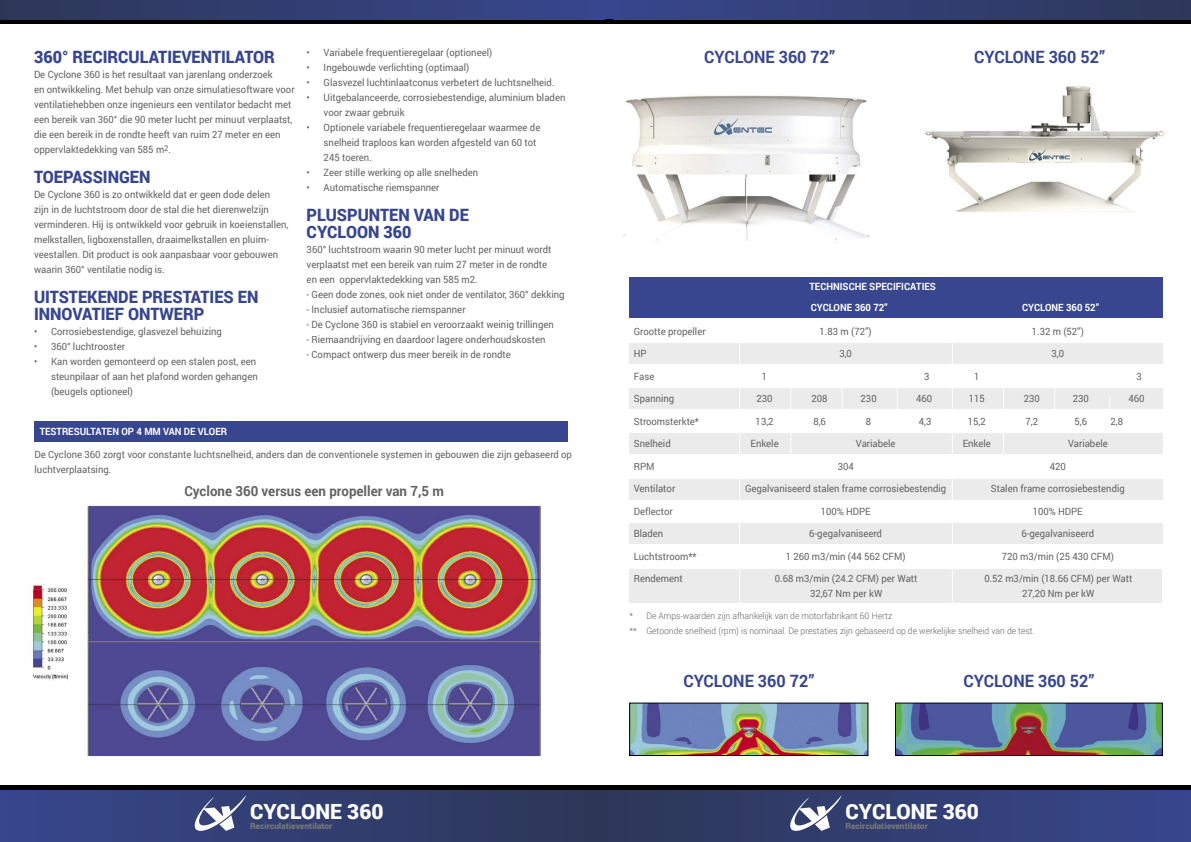
<style>
.page{position:relative;width:1191px;height:842px;background:#fff}
.page>*{position:absolute;margin:0;border:0;box-sizing:border-box;transform-origin:0 0}
.t1{font:900 20.9px "Roboto";color:#fff}
.t2{font:900 17px/17px "Roboto";color:#37468e;scale:.95 1}
.t3{font:700 17px "Roboto";color:#37468e;scale:.95 1}
.t4{font:700 14px "Roboto";color:#636363;scale:.95 1}
.t5{font:10px/15px "Roboto";color:#636363;scale:.95 1}
.t6{font:700 10px/20.8px "Roboto";color:#fff;scale:.95 1}
.t7{font:300 9px/15px "Roboto";color:#636363;scale:.95 1}
.t8{font:900 8.5px "Roboto";color:#777}
</style>
<div class="page">
<div style="left:629px;top:343px;width:533px;height:21px;background:#ebebeb"></div>
<div style="left:629px;top:388px;width:533px;height:21px;background:#ebebeb"></div>
<div style="left:629px;top:433px;width:533px;height:21px;background:#ebebeb"></div>
<div style="left:629px;top:479px;width:533px;height:20px;background:#ebebeb"></div>
<div style="left:629px;top:523px;width:533px;height:20px;background:#ebebeb"></div>
<div style="left:629px;top:570px;width:532px;height:33px;background:#ebebeb"></div>
<svg style="left:0;top:789px;width:595px;height:53px;background:#303d6f"></svg>
<hr style="left:0;top:785px;width:604px;height:4px;background:#000">
<svg style="left:192px;top:793px;width:56px;height:41px"></svg>
<svg style="left:595px;top:789px;width:596px;height:53px;background:#303d6f"></svg>
<hr style="left:587px;top:785px;width:604px;height:4px;background:#000">
<svg style="left:787px;top:793px;width:56px;height:41px"></svg>
<hr style="left:595px;top:20px;width:596px;height:4px;background:#000">
<div style="left:604px;top:0;width:587px;height:20px;background:linear-gradient(to right,#37468e,#2d3758)"></div>
<hr style="left:0;top:20px;width:612px;height:4px;background:#000">
<div style="left:0;top:0;width:604px;height:20px;background:linear-gradient(to right,#2d3758,#37468d)"></div>
<div style="left:34px;top:421px;width:533px;height:21px;background:#37468e"></div>
<div style="left:629px;top:277px;width:533px;height:20px;background:#37468e"></div>
<div style="left:739px;top:297px;width:214px;height:21px;background:#37468e"></div>
<div style="left:629px;top:297px;width:133px;height:21px;background:#37468e"></div>
<div style="left:953px;top:297px;width:209px;height:21px;background:#37468e"></div>
<img style="left:32px;top:505px;width:509px;height:252px">
<img style="left:623px;top:86px;width:542px;height:157px">
<hr style="left:739px;top:320px;width:1px;height:285px;background:#fff">
<hr style="left:790px;top:383px;width:1px;height:31px;background:#fff">
<hr style="left:1003px;top:383px;width:1px;height:31px;background:#fff">
<hr style="left:790px;top:428px;width:1px;height:31px;background:#fff">
<hr style="left:1003px;top:428px;width:1px;height:31px;background:#fff">
<hr style="left:841px;top:383px;width:1px;height:31px;background:#fff">
<hr style="left:1054px;top:383px;width:1px;height:31px;background:#fff">
<hr style="left:896px;top:383px;width:1px;height:31px;background:#fff">
<hr style="left:1109px;top:395px;width:1px;height:30px;background:#fff">
<hr style="left:951px;top:320px;width:1px;height:289px;background:#fff">
<img style="left:631px;top:705px;width:235px;height:49px">
<div style="left:629px;top:703px;width:239px;height:53px;border:1px solid #000"></div>
<img style="left:897px;top:705px;width:263px;height:49px">
<div style="left:895px;top:703px;width:267px;height:53px;border:1px solid #000"></div>
<h2 class="t2" style="left:34px;top:48px;width:255px">360° RECIRCULATIEVENTILATOR</h2>
<p class="t5" style="left:34px;top:67px;width:276px">De Cyclone 360 is het resultaat van jarenlang onderzoek<br>en ontwikkeling. Met behulp van onze simulatiesoftware voor ventilatiehebben onze ingenieurs een ventilator bedacht met een bereik van 360° die 90 meter lucht per minuut verplaatst, die een bereik in de rondte heeft van ruim 27 meter en een oppervlaktedekking van 585 m<sup>2</sup>.</p>
<h2 class="t2" style="left:34px;top:168px;width:124px">TOEPASSINGEN</h2>
<p class="t5" style="left:34px;top:187px;width:269px">De Cyclone 360 is zo ontwikkeld dat er geen dode delen<br>zijn in de luchtstroom door de stal die het dierenwelzijn verminderen. Hij is ontwikkeld voor gebruik in koeienstallen, melkstallen, ligboxenstallen, draaimelkstallen en pluim&shy;veestallen. Dit product is ook aanpasbaar voor gebouwen waarin 360° ventilatie nodig is.</p>
<h2 class="t2" style="left:34px;top:288px;width:238px">UITSTEKENDE PRESTATIES EN<br>INNOVATIEF ONTWERP</h2>
<p class="t5" style="left:34px;top:324px;width:199px">• Corrosiebestendige, glasvezel behuizing</p>
<p class="t5" style="left:34px;top:339px;width:97px">• 360° luchtrooster</p>
<p class="t5" style="left:51px;top:354px;width:219px;text-indent:-17px">• Kan worden gemonteerd op een stalen post, een steunpilaar of aan het plafond worden gehangen (beugels optioneel)</p>
<p class="t6" style="left:40px;top:420px;width:199px">TESTRESULTATEN OP 4 MM VAN DE VLOER</p>
<p class="t5" style="left:307px;top:44px;width:197px">• Variabele frequentieregelaar (optioneel)</p>
<p class="t5" style="left:307px;top:59px;width:173px">• Ingebouwde verlichting (optimaal)</p>
<p class="t5" style="left:307px;top:74px;width:262px">• Glasvezel luchtinlaatconus verbetert de luchtsnelheid.</p>
<p class="t5" style="left:324px;top:89px;width:256px;text-indent:-17px">• Uitgebalanceerde, corrosiebestendige, aluminium bladen voor zwaar gebruik</p>
<p class="t5" style="left:324px;top:119px;width:230px;text-indent:-17px">• Optionele variabele frequentieregelaar waarmee de snelheid traploos kan worden afgesteld van 60 tot<br>245 toeren.</p>
<p class="t5" style="left:307px;top:164px;width:182px">• Zeer stille werking op alle snelheden</p>
<p class="t5" style="left:307px;top:179px;width:141px">• Automatische riemspanner</p>
<h2 class="t2" style="left:307px;top:206px;width:172px">PLUSPUNTEN VAN DE<br>CYCLOON 360</h2>
<p class="t5" style="left:307px;top:241px;width:259px">360° luchtstroom waarin 90 meter lucht per minuut wordt verplaatst met een bereik van ruim 27 meter in de rondte en een oppervlaktedekking van 585 m2.</p>
<p class="t5" style="left:307px;top:286px;width:273px">- Geen dode zones, ook niet onder de ventilator, 360° dekking</p>
<p class="t5" style="left:307px;top:301px;width:169px">- Inclusief automatische riemspanner</p>
<p class="t5" style="left:307px;top:316px;width:262px">- De Cyclone 360 is stabiel en veroorzaakt weinig trillingen</p>
<p class="t5" style="left:307px;top:331px;width:253px">- Riemaandrijving en daardoor lagere onderhoudskosten</p>
<p class="t5" style="left:307px;top:346px;width:216px">- Compact ontwerp dus meer bereik in de rondte</p>
<p class="t5" style="left:35px;top:447px;width:567px">De Cyclone 360 zorgt voor constante luchtsnelheid, anders dan de conventionele systemen in gebouwen die zijn gebaseerd op luchtverplaatsing.</p>
<h3 class="t4" style="left:184px;top:481px;width:275px">Cyclone 360 versus een propeller van 7,5 m</h3>
<h1 class="t1" style="left:250px;top:797px;width:135px">CYCLONE 360</h1>
<p class="t8" style="left:250px;top:820px;width:84px">Recirculatieventilator</p>
<h2 class="t3" style="left:704px;top:45px;width:139px">CYCLONE 360 72”</h2>
<h2 class="t3" style="left:974px;top:45px;width:139px">CYCLONE 360 52”</h2>
<p class="t6" style="left:809px;top:276px;width:135px">TECHNISCHE SPECIFICATIES<br>CYCLONE 360 72”</p>
<p class="t6" style="left:1022px;top:297px;width:83px">CYCLONE 360 52”</p>
<p class="t5" style="left:819px;top:323px;width:56px">1.83 m (72”)</p>
<p class="t5" style="left:839px;top:346px;width:15px">3,0</p>
<p class="t5" style="left:1031px;top:323px;width:56px">1.32 m (52”)</p>
<p class="t5" style="left:1051px;top:346px;width:15px">3,0</p>
<p class="t5" style="left:634px;top:323px;width:77px">Grootte propeller</p>
<p class="t5" style="left:634px;top:346px;width:15px">HP</p>
<p class="t5" style="left:634px;top:368px;width:23px">Fase</p>
<p class="t5" style="left:634px;top:391px;width:44px">Spanning</p>
<p class="t5" style="left:634px;top:413px;width:70px">Stroomsterkte*</p>
<p class="t5" style="left:634px;top:436px;width:40px">Snelheid</p>
<p class="t5" style="left:634px;top:458px;width:23px">RPM</p>
<p class="t5" style="left:634px;top:481px;width:45px">Ventilator</p>
<p class="t5" style="left:634px;top:503px;width:43px">Deflector</p>
<p class="t5" style="left:634px;top:526px;width:33px">Bladen</p>
<p class="t5" style="left:634px;top:548px;width:68px">Luchtstroom**</p>
<p class="t5" style="left:634px;top:571px;width:53px">Rendement</p>
<p class="t5" style="left:762px;top:368px;width:7px">1</p>
<p class="t5" style="left:924px;top:368px;width:7px">3</p>
<p class="t5" style="left:756px;top:391px;width:18px">230</p>
<p class="t5" style="left:811px;top:391px;width:18px">208</p>
<p class="t5" style="left:860px;top:391px;width:18px">230</p>
<p class="t5" style="left:916px;top:391px;width:18px">460</p>
<p class="t5" style="left:755px;top:413px;width:20px">13,2</p>
<p class="t5" style="left:813px;top:413px;width:15px">8,6</p>
<p class="t5" style="left:866px;top:413px;width:7px">8</p>
<p class="t5" style="left:918px;top:413px;width:15px">4,3</p>
<p class="t5" style="left:750px;top:436px;width:31px">Enkele</p>
<p class="t5" style="left:856px;top:436px;width:43px">Variabele</p>
<p class="t5" style="left:837px;top:458px;width:18px">304</p>
<p class="t5" style="left:745px;top:481px;width:213px">Gegalvaniseerd stalen frame corrosiebestendig</p>
<p class="t5" style="left:820px;top:503px;width:54px">100% HDPE</p>
<p class="t5" style="left:809px;top:526px;width:78px">6-gegalvaniseerd</p>
<p class="t5" style="left:785px;top:548px;width:128px">1 260 m3/min (44 562 CFM)</p>
<p class="t5" style="left:974px;top:368px;width:7px">1</p>
<p class="t5" style="left:1136px;top:368px;width:7px">3</p>
<p class="t5" style="left:968px;top:391px;width:18px">115</p>
<p class="t5" style="left:1023px;top:391px;width:18px">230</p>
<p class="t5" style="left:1072px;top:391px;width:18px">230</p>
<p class="t5" style="left:1128px;top:391px;width:18px">460</p>
<p class="t5" style="left:967px;top:413px;width:20px">15,2</p>
<p class="t5" style="left:1025px;top:413px;width:15px">7,2</p>
<p class="t5" style="left:1074px;top:413px;width:15px">5,6</p>
<p class="t5" style="left:1110px;top:413px;width:15px">2,8</p>
<p class="t5" style="left:962px;top:436px;width:31px">Enkele</p>
<p class="t5" style="left:1068px;top:436px;width:43px">Variabele</p>
<p class="t5" style="left:1049px;top:458px;width:18px">420</p>
<p class="t5" style="left:990px;top:481px;width:143px">Stalen frame corrosiebestendig</p>
<p class="t5" style="left:1032px;top:503px;width:54px">100% HDPE</p>
<p class="t5" style="left:1021px;top:526px;width:78px">6-gegalvaniseerd</p>
<p class="t5" style="left:1001px;top:548px;width:120px">720 m3/min (25 430 CFM)</p>
<p class="t5" style="left:775px;top:570px;width:152px;text-align:center">0.68 m3/min (24.2 CFM) per Watt<br>32,67 Nm per kW</p>
<p class="t5" style="left:984px;top:570px;width:157px;text-align:center">0.52 m3/min (18.66 CFM) per Watt<br>27,20 Nm per kW</p>
<p class="t7" style="left:629px;top:608px;width:428px">* De Amps-waarden zijn afhankelijk van de motorfabrikant 60 Hertz<br>** Getoonde snelheid (rpm) is nominaal. De prestaties zijn gebaseerd op de werkelijke snelheid van de test.</p>
<h2 class="t3" style="left:683px;top:669px;width:139px">CYCLONE 360 72”</h2>
<h2 class="t3" style="left:963px;top:669px;width:139px">CYCLONE 360 52”</h2>
<h1 class="t1" style="left:845px;top:797px;width:135px">CYCLONE 360</h1>
<p class="t8" style="left:845px;top:820px;width:84px">Recirculatieventilator</p>
</div>
